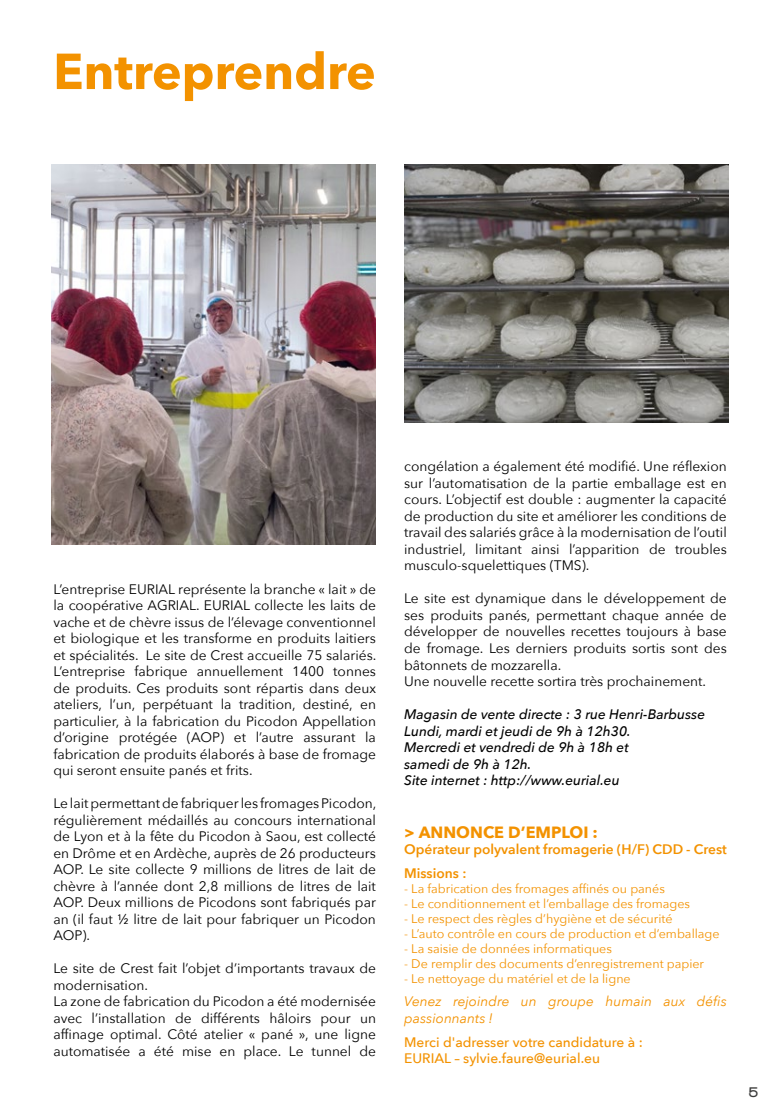
<style>
.page{position:relative;width:780px;height:1117px;background:#fff}
.page>*{position:absolute;margin:0;border:0;box-sizing:border-box;transform-origin:0 0}
.t1{font:700 50px "Avenir Next";color:#f39200}
.t2{font:700 16.25px "Avenir Next";color:#f39200}
.t3{font:900 15px "Walkway";color:#3c3c3b}
.t4{font:13.75px/16.5px "Avenir Next";color:#000;text-align:justify}
.t5{font:italic 500 13.75px/16.5px "Avenir Next";color:#000}
.t6{font:500 13.75px/16.5px "Avenir Next";color:#f39200}
.t7{font:600 13.75px/23.6px "Avenir Next";color:#f39200}
.t8{font:italic 13.75px/16.5px "Avenir Next";color:#f39200}
.t9{font:12.5px "Avenir Next";color:#f39200}
</style>
<div class="page">
<img style="left:51px;top:165px;width:325px;height:379px">
<img style="left:404px;top:165px;width:324px;height:257px">
<h1 class="t1" style="left:53px;top:28px;width:324px">Entreprendre</h1>
<p class="t4" style="left:53px;top:579px;width:324px">L’entreprise EURIAL représente la branche « lait » de la coopérative AGRIAL. EURIAL collecte les laits de vache et de chèvre issus de l’élevage conventionnel et biologique et les transforme en produits laitiers et spécialités. Le site de Crest accueille 75 salariés.<br>L’entreprise fabrique annuellement 1400 tonnes de produits. Ces produits sont répartis dans deux ateliers, l’un, perpétuant la tradition, destiné, en particulier, à la fabrication du Picodon Appellation d’origine protégée (AOP) et l’autre assurant la fabrication de produits élaborés à base de fromage qui seront ensuite panés et frits.</p>
<p class="t4" style="left:53px;top:794px;width:324px">Le lait permettant de fabriquer les fromages Picodon, régulièrement médaillés au concours international de Lyon et à la fête du Picodon à Saou, est collecté en Drôme et en Ardèche, auprès de 26 producteurs AOP. Le site collecte 9 millions de litres de lait de chèvre à l’année dont 2,8 millions de litres de lait AOP. Deux millions de Picodons sont fabriqués par an (il faut ½ litre de lait pour fabriquer un Picodon AOP).</p>
<p class="t4" style="left:53px;top:959px;width:324px;text-align:left">Le site de Crest fait l’objet d’importants travaux de modernisation.<br>La zone de fabrication du Picodon a été modernisée avec l’installation de différents hâloirs pour un affinage optimal. Côté atelier « pané », une ligne automatisée a été mise en place. Le tunnel de</p>
<p class="t4" style="left:404px;top:457px;width:324px">congélation a également été modifié. Une réflexion sur l’automatisation de la partie emballage est en cours. L’objectif est double : augmenter la capacité de production du site et améliorer les conditions de travail des salariés grâce à la modernisation de l’outil industriel, limitant ainsi l’apparition de troubles musculo-squelettiques (TMS).</p>
<p class="t4" style="left:404px;top:589px;width:324px;text-align:left">Le site est dynamique dans le développement de ses produits panés, permettant chaque année de développer de nouvelles recettes toujours à base de fromage. Les derniers produits sortis sont des bâtonnets de mozzarella.<br>Une nouvelle recette sortira très prochainement.</p>
<p class="t5" style="left:404px;top:705px;width:302px">Magasin de vente directe : 3 rue Henri-Barbusse Lundi, mardi et jeudi de 9h à 12h30.<br>Mercredi et vendredi de 9h à 18h et<br>samedi de 9h à 12h.<br>Site internet : http://www.eurial.eu</p>
<p class="t2" style="left:404px;top:817px;width:195px">&gt; ANNONCE D’EMPLOI :</p>
<p class="t7" style="left:404px;top:837px;width:324px">Opérateur polyvalent fromagerie (H/F) CDD - Crest<br>Missions :</p>
<p class="t9" style="left:404px;top:877px;width:262px">- La fabrication des fromages affinés ou panés</p>
<p class="t9" style="left:404px;top:892px;width:287px">- Le conditionnement et l’emballage des fromages</p>
<p class="t9" style="left:404px;top:907px;width:270px">- Le respect des règles d’hygiène et de sécurité</p>
<p class="t9" style="left:404px;top:922px;width:317px">- L’auto contrôle en cours de production et d’emballage</p>
<p class="t9" style="left:404px;top:937px;width:209px">- La saisie de données informatiques</p>
<p class="t9" style="left:404px;top:952px;width:301px">- De remplir des documents d’enregistrement papier</p>
<p class="t9" style="left:404px;top:967px;width:228px">- Le nettoyage du matériel et de la ligne</p>
<p class="t8" style="left:404px;top:992px;width:324px">Venez rejoindre un groupe humain aux défis passionnants !</p>
<p class="t6" style="left:404px;top:1032px;width:240px">Merci d'adresser votre candidature à :<br>EURIAL – sylvie.faure@eurial.eu</p>
<p class="t3" style="left:749px;top:1083px;width:10px">5</p>
</div>
